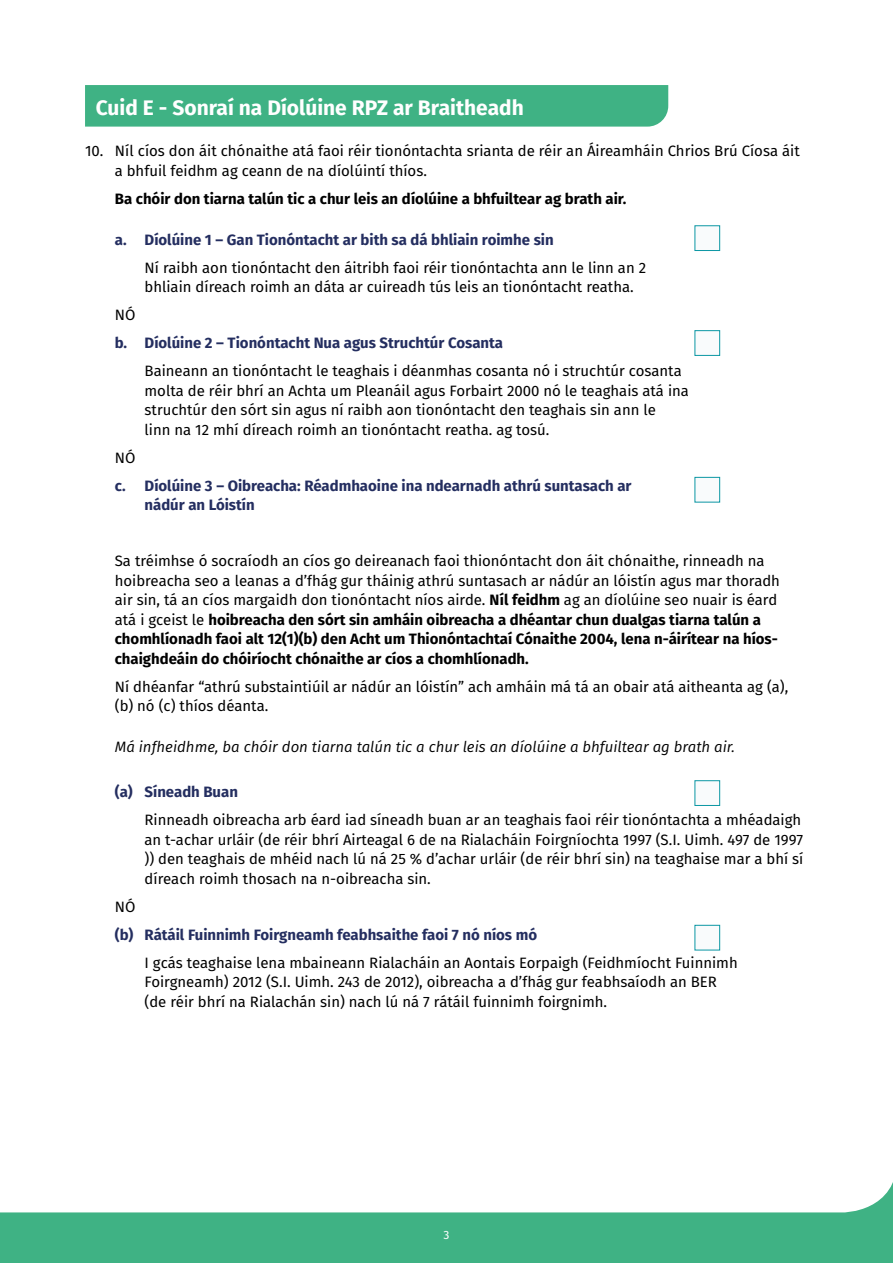
<style>
.page{position:relative;width:893px;height:1263px;background:#fff}
.page>*{position:absolute;margin:0;border:0;box-sizing:border-box;transform-origin:0 0}
.t1{font:700 21px "Fira Sans";color:#fff}
.t2{font:15px/19.5px "Fira Sans";color:#000}
.t3{font:700 15px/19.5px "Fira Sans";color:#242e60}
.t4{font:italic 15px "Fira Sans";color:#000}
.t5{font:700 15px "Fira Sans";color:#000}
.t6{font:12px "Fira Sans";color:#fff}
.s1{font-weight:700}
</style>
<div class="page">
<div style="left:0;top:1171px;width:893px;height:92px;background:#3fb284"></div>
<div style="left:0;top:1171px;width:893px;height:41px;background:#fff"></div>
<div style="left:694px;top:225px;width:26px;height:26px;background:#f9fbfc;border:1px solid #0c97a4"></div>
<div style="left:694px;top:330px;width:26px;height:26px;background:#f9fbfc;border:1px solid #0c97a4"></div>
<div style="left:694px;top:477px;width:26px;height:25px;background:#f9fbfc;border:1px solid #0c97a4"></div>
<div style="left:694px;top:780px;width:26px;height:26px;background:#f9fbfc;border:1px solid #0c97a4"></div>
<div style="left:694px;top:925px;width:26px;height:25px;background:#f9fbfc;border:1px solid #0c97a4"></div>
<div style="left:85px;top:85px;width:583px;height:42px;background:#3fb284"></div>
<p class="t1" style="left:96px;top:90px;width:429px">Cuid E - Sonraí na Díolúine RPZ ar Braitheadh</p>
<p class="t2" style="left:115px;top:141px;width:686px;text-indent:-30px">10. Níl cíos don áit chónaithe atá faoi réir tionóntachta srianta de réir an Áireamháin Chrios Brú Cíosa áit a bhfuil feidhm ag ceann de na díolúintí thíos.</p>
<p class="t5" style="left:115px;top:186px;width:513px">Ba chóir don tiarna talún tic a chur leis an díolúine a bhfuiltear ag brath air.</p>
<p class="t3" style="left:115px;top:229px;width:440px">a. Díolúine 1 – Gan Tionóntacht ar bith sa dá bhliain roimhe sin</p>
<p class="t2" style="left:145px;top:257px;width:503px">Ní raibh aon tionóntacht den áitribh faoi réir tionóntachta ann le linn an 2 bhliain díreach roimh an dáta ar cuireadh tús leis an tionóntacht reatha.</p>
<p class="t2" style="left:115px;top:305px;width:22px">NÓ</p>
<p class="t3" style="left:115px;top:332px;width:390px">b. Díolúine 2 – Tionóntacht Nua agus Struchtúr Cosanta</p>
<p class="t2" style="left:145px;top:361px;width:546px">Baineann an tionóntacht le teaghais i déanmhas cosanta nó i struchtúr cosanta molta de réir bhrí an Achta um Pleanáil agus Forbairt 2000 nó le teaghais atá ina struchtúr den sórt sin agus ní raibh aon tionóntacht den teaghais sin ann le<br>linn na 12 mhí díreach roimh an tionóntacht reatha. ag tosú.</p>
<p class="t2" style="left:115px;top:447px;width:22px">NÓ</p>
<p class="t3" style="left:145px;top:475px;width:488px;text-indent:-30px">c. Díolúine 3 – Oibreacha: Réadmhaoine ina ndearnadh athrú suntasach ar nádúr an Lóistín</p>
<p class="t2" style="left:115px;top:551px;width:667px">Sa tréimhse ó socraíodh an cíos go deireanach faoi thionóntacht don áit chónaithe, rinneadh na hoibreacha seo a leanas a d’fhág gur tháinig athrú suntasach ar nádúr an lóistín agus mar thoradh air sin, tá an cíos margaidh don tionóntacht níos airde. <span class="s1">Níl feidhm</span> ag an díolúine seo nuair is éard atá i gceist le <span class="s1">hoibreacha den sórt sin amháin oibreacha a dhéantar chun dualgas tiarna talún a chomhlíonadh faoi alt 12(1)(b) den Acht um Thionóntachtaí Cónaithe 2004, lena n-áirítear na híos&shy;chaighdeáin do chóiríocht chónaithe ar cíos a chomhlíonadh.</span></p>
<p class="t2" style="left:115px;top:676px;width:675px">Ní dhéanfar “athrú substaintiúil ar nádúr an lóistín” ach amháin má tá an obair atá aitheanta ag (a), (b) nó (c) thíos déanta.</p>
<p class="t4" style="left:115px;top:736px;width:622px">Má infheidhme, ba chóir don tiarna talún tic a chur leis an díolúine a bhfuiltear ag brath air.</p>
<p class="t3" style="left:115px;top:781px;width:125px">(a) Síneadh Buan</p>
<p class="t2" style="left:145px;top:810px;width:660px">Rinneadh oibreacha arb éard iad síneadh buan ar an teaghais faoi réir tionóntachta a mhéadaigh an t-achar urláir (de réir bhrí Airteagal 6 de na Rialacháin Foirgníochta 1997 (S.I. Uimh. 497 de 1997 )) den teaghais de mhéid nach lú ná 25 % d’achar urláir (de réir bhrí sin) na teaghaise mar a bhí sí díreach roimh thosach na n-oibreacha sin.</p>
<p class="t2" style="left:115px;top:896px;width:22px">NÓ</p>
<p class="t3" style="left:115px;top:924px;width:424px">(b) Rátáil Fuinnimh Foirgneamh feabhsaithe faoi 7 nó níos mó</p>
<p class="t2" style="left:145px;top:952px;width:595px">I gcás teaghaise lena mbaineann Rialacháin an Aontais Eorpaigh (Feidhmíocht Fuinnimh<br>Foirgneamh) 2012 (S.I. Uimh. 243 de 2012), oibreacha a d’fhág gur feabhsaíodh an BER (de réir bhrí na Rialachán sin) nach lú ná 7 rátáil fuinnimh foirgnimh.</p>
<p class="t6" style="left:443px;top:1226px;width:7px">3</p>
</div>
